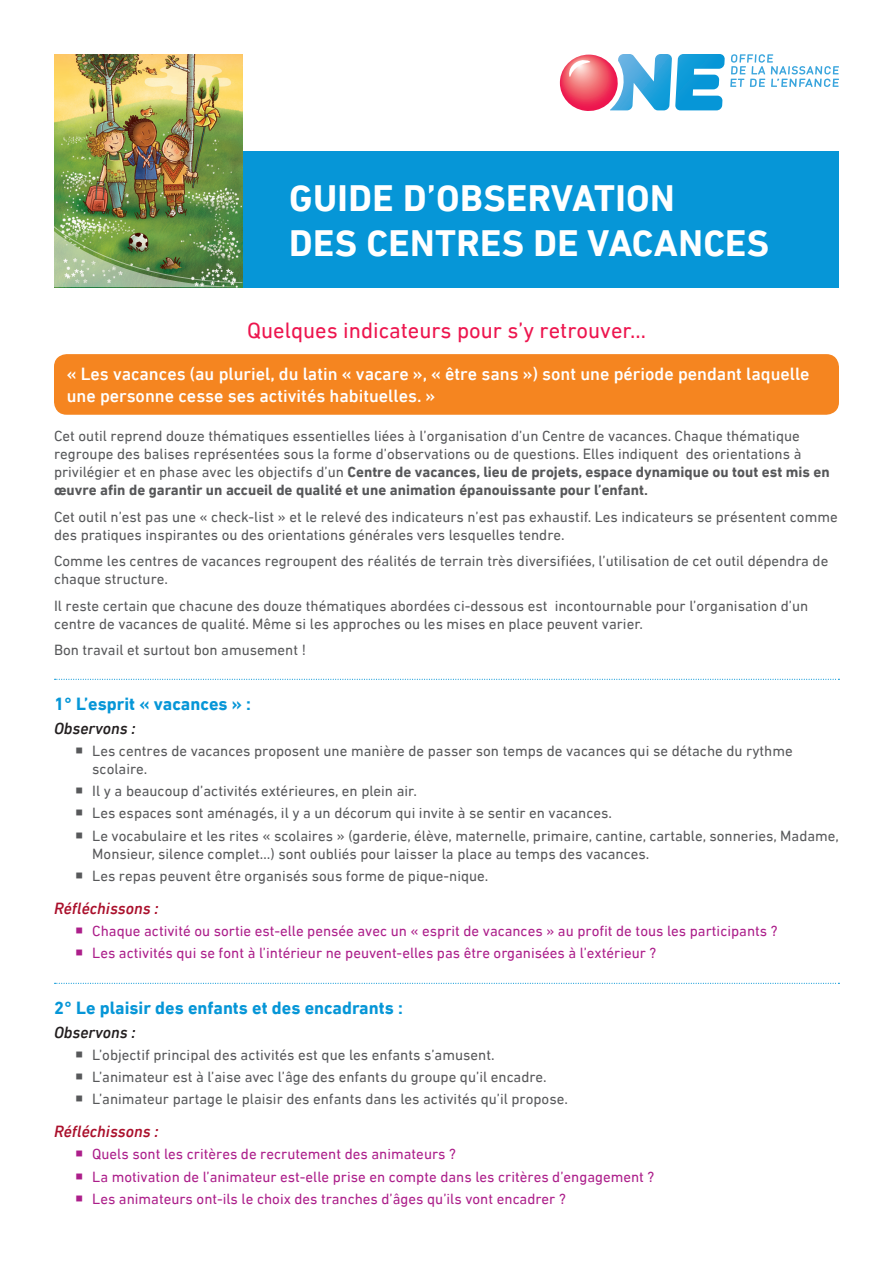
<style>
.page{position:relative;width:893px;height:1263px;background:#fff}
.page>*{position:absolute;margin:0;border:0;box-sizing:border-box;transform-origin:0 0}
.t1{font:700 37.5px/45px "DIN Next LT Pro";letter-spacing:.01em;color:#fff}
.sous_titre{font:22.5px "DIN Next LT Pro";color:#ed154e}
.t2{font:500 18px/21.6px "DIN Next LT Pro";color:#fff}
.texte_gras{font:700 18px "DIN Next LT Pro";color:#0696d7}
.Sous-titre_réfléchis{font:italic 500 16.5px "DIN Next LT Pro";color:#aa0f2b}
.italic{font:italic 500 16.5px "DIN Next LT Pro";color:#231f20}
.texte{font:15px/18px "DIN Next LT Pro";color:#57585a}
.t3{font:15px "DIN Next LT Pro";color:#ac1e8a}
.s1{font-weight:700}
</style>
<div class="page">
<svg style="left:560px;top:54px;width:279px;height:57px"></svg>
<div style="left:242px;top:151px;width:597px;height:136px;background:#0696d7"></div>
<div style="left:54px;top:354px;width:785px;height:61px;background:#f58520;border-radius:13px"></div>
<svg style="left:55px;top:679px;width:784px;height:1px"></svg>
<svg style="left:55px;top:983px;width:784px;height:1px"></svg>
<img style="left:54px;top:54px;width:188px;height:171px">
<img style="left:54px;top:225px;width:189px;height:62px">
<p class="t1" style="left:289px;top:175px;width:481px">GUIDE D’OBSERVATION<br>DES CENTRES DE VACANCES</p>
<p class="sous_titre" style="left:247px;top:318px;width:400px">Quelques indicateurs pour s’y retrouver…</p>
<p class="t2" style="left:67px;top:363px;width:744px">« Les vacances (au pluriel, du latin « vacare », « être sans ») sont une période pendant laquelle une personne cesse ses activités habituelles. »</p>
<p class="texte" style="left:54px;top:427px;width:777px">Cet outil reprend douze thématiques essentielles liées à l’organisation d’un Centre de vacances. Chaque thématique regroupe des balises représentées sous la forme d’observations ou de questions. Elles indiquent des orientations à privilégier et en phase avec les objectifs d’un <span class="s1">Centre de vacances, lieu de projets, espace dynamique ou tout est mis en œuvre afin de garantir un accueil de qualité et une animation épanouissante pour l’enfant.</span></p>
<p class="texte" style="left:54px;top:507px;width:785px">Cet outil n’est pas une « check-list » et le relevé des indicateurs n’est pas exhaustif. Les indicateurs se présentent comme des pratiques inspirantes ou des orientations générales vers lesquelles tendre.</p>
<p class="texte" style="left:54px;top:552px;width:776px">Comme les centres de vacances regroupent des réalités de terrain très diversifiées, l’utilisation de cet outil dépendra de chaque structure.</p>
<p class="texte" style="left:54px;top:596px;width:756px">Il reste certain que chacune des douze thématiques abordées ci-dessous est incontournable pour l’organisation d’un centre de vacances de qualité. Même si les approches ou les mises en place peuvent varier.</p>
<p class="texte" style="left:54px;top:641px;width:253px">Bon travail et surtout bon amusement !</p>
<p class="texte_gras" style="left:54px;top:693px;width:199px">1° L’esprit « vacances » :</p>
<p class="italic" style="left:54px;top:718px;width:83px">Observons :</p>
<p class="texte" style="left:92px;top:742px;width:702px;text-indent:-17px">○ Les centres de vacances proposent une manière de passer son temps de vacances qui se détache du rythme scolaire.</p>
<p class="texte" style="left:75px;top:782px;width:343px">○ Il y a beaucoup d’activités extérieures, en plein air.</p>
<p class="texte" style="left:75px;top:804px;width:538px">○ Les espaces sont aménagés, il y a un décorum qui invite à se sentir en vacances.</p>
<p class="texte" style="left:92px;top:826px;width:748px;text-indent:-17px">○ Le vocabulaire et les rites « scolaires » (garderie, élève, maternelle, primaire, cantine, cartable, sonneries, Madame,<br>Monsieur, silence complet…) sont oubliés pour laisser la place au temps des vacances.</p>
<p class="texte" style="left:75px;top:867px;width:415px">○ Les repas peuvent être organisés sous forme de pique-nique.</p>
<p class="Sous-titre_réfléchis" style="left:54px;top:898px;width:106px">Réfléchissons :</p>
<p class="t3" style="left:75px;top:922px;width:704px">○ Chaque activité ou sortie est-elle pensée avec un « esprit de vacances » au profit de tous les participants ?</p>
<p class="t3" style="left:75px;top:944px;width:583px">○ Les activités qui se font à l’intérieur ne peuvent-elles pas être organisées à l’extérieur ?</p>
<p class="texte_gras" style="left:54px;top:997px;width:350px">2° Le plaisir des enfants et des encadrants :</p>
<p class="italic" style="left:54px;top:1022px;width:83px">Observons :</p>
<p class="texte" style="left:75px;top:1046px;width:421px">○ L’objectif principal des activités est que les enfants s’amusent.</p>
<p class="texte" style="left:75px;top:1068px;width:473px">○ L’animateur est à l’aise avec l’âge des enfants du groupe qu’il encadre.</p>
<p class="texte" style="left:75px;top:1090px;width:494px">○ L’animateur partage le plaisir des enfants dans les activités qu’il propose.</p>
<p class="Sous-titre_réfléchis" style="left:54px;top:1122px;width:106px">Réfléchissons :</p>
<p class="t3" style="left:75px;top:1145px;width:382px">○ Quels sont les critères de recrutement des animateurs ?</p>
<p class="t3" style="left:75px;top:1168px;width:581px">○ La motivation de l’animateur est-elle prise en compte dans les critères d’engagement ?</p>
<p class="t3" style="left:75px;top:1190px;width:492px">○ Les animateurs ont-ils le choix des tranches d’âges qu’ils vont encadrer ?</p>
</div>
